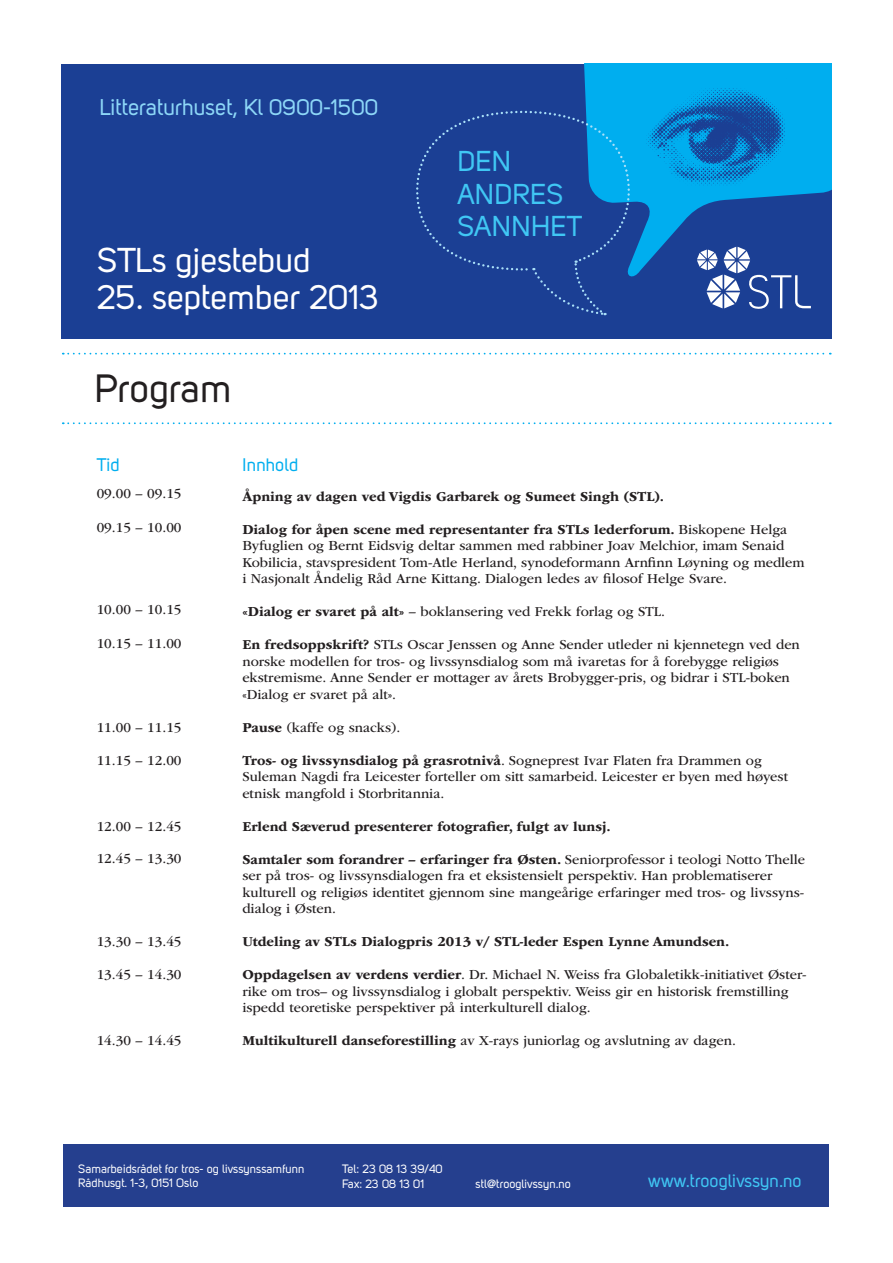
<style>
.page{position:relative;width:893px;height:1263px;background:#fff}
.page>*{position:absolute;margin:0;border:0;box-sizing:border-box;transform-origin:0 0}
.t1{font:39px "Uni Sans Regular";letter-spacing:-.005em;color:#231f20}
.t2{font:34.05px "Uni Sans Regular";color:#fff}
.t3{font:28.35px/32.4px "Uni Sans Regular";color:#40c7f4}
.t4{font:22.5px "Uni Sans Regular";color:#8dd7f7}
.t5{font:18px "Uni Sans Regular";color:#40c7f4}
.t6{font:18px "Uni Sans Regular";color:#00aeef}
.t7{font:14.25px/16.5px "ITC Garamond Std";color:#231f20}
.t8{font:700 14.25px "ITC Garamond Std";color:#231f20}
.t9{font:12px/14.4px "Uni Sans Regular";color:#fff}
.s1{font-weight:700}
</style>
<div class="page">
<div style="left:64px;top:1144px;width:765px;height:62px;background:#253f8e"></div>
<svg style="left:63px;top:353px;width:768px;height:2px"></svg>
<svg style="left:63px;top:422px;width:768px;height:2px"></svg>
<div style="left:61px;top:64px;width:770px;height:275px;background:#1b3f94"></div>
<svg style="left:584px;top:64px;width:247px;height:213px;fill:#00aeef"></svg>
<svg style="left:697px;top:247px;width:114px;height:62px"></svg>
<svg style="left:646px;top:88px;width:139px;height:98px"></svg>
<svg style="left:416px;top:110px;width:215px;height:206px"></svg>
<h3 class="t4" style="left:99px;top:94px;width:281px">Litteraturhuset, Kl 0900-1500</h3>
<h2 class="t2" style="left:97px;top:240px;width:215px">STLs gjestebud</h2>
<h2 class="t2" style="left:97px;top:277px;width:284px">25. september 2013</h2>
<h1 class="t1" style="left:95px;top:365px;width:139px">Program</h1>
<p class="t6" style="left:97px;top:454px;width:25px">Tid</p>
<p class="t6" style="left:243px;top:454px;width:57px">Innhold</p>
<h3 class="t3" style="left:457px;top:145px;width:127px">DEN<br>ANDRES<br>SANNHET</h3>
<p class="t7" style="left:97px;top:486px;width:86px">09.00 – 09.15</p>
<p class="t7" style="left:97px;top:519px;width:86px">09.15 – 10.00</p>
<p class="t7" style="left:97px;top:601px;width:86px">10.00 – 10.15</p>
<p class="t7" style="left:97px;top:635px;width:86px">10.15 – 11.00</p>
<p class="t7" style="left:97px;top:719px;width:86px">11.00 – 11.15</p>
<p class="t7" style="left:97px;top:752px;width:86px">11.15 – 12.00</p>
<p class="t7" style="left:97px;top:818px;width:86px">12.00 – 12.45</p>
<p class="t7" style="left:97px;top:851px;width:86px">12.45 – 13.30</p>
<p class="t7" style="left:97px;top:933px;width:86px">13.30 – 13.45</p>
<p class="t7" style="left:97px;top:966px;width:86px">13.45 – 14.30</p>
<p class="t7" style="left:97px;top:1032px;width:86px">14.30 – 14.45</p>
<p class="t8" style="left:242px;top:488px;width:423px">Åpning av dagen ved Vigdis Garbarek og Sumeet Singh (STL).</p>
<p class="t7" style="left:242px;top:521px;width:564px"><span class="s1">Dialog for åpen scene med representanter fra STLs lederforum.</span> Biskopene Helga Byfuglien og Bernt Eidsvig deltar sammen med rabbiner Joav Melchior, imam Senaid Kobilicia, stavspresident Tom-Atle Herland, synodeformann Arnfinn Løyning og medlem i Nasjonalt Åndelig Råd Arne Kittang. Dialogen ledes av filosof Helge Svare.</p>
<p class="t7" style="left:242px;top:603px;width:424px"><span class="s1">«Dialog er svaret på alt»</span> – boklansering ved Frekk forlag og STL.</p>
<p class="t7" style="left:242px;top:636px;width:559px"><span class="s1">En fredsoppskrift?</span> STLs Oscar Jenssen og Anne Sender utleder ni kjennetegn ved den norske modellen for tros- og livssynsdialog som må ivaretas for å forebygge religiøs ekstremisme. Anne Sender er mottager av årets Brobygger-pris, og bidrar i STL-boken «Dialog er svaret på alt».</p>
<p class="t7" style="left:242px;top:719px;width:159px"><span class="s1">Pause</span> (kaffe og snacks).</p>
<p class="t7" style="left:242px;top:752px;width:547px"><span class="s1">Tros- og livssynsdialog på grasrotnivå</span>. Sogneprest Ivar Flaten fra Drammen og<br>Suleman Nagdi fra Leicester forteller om sitt samarbeid. Leicester er byen med høyest etnisk mangfold i Storbritannia.</p>
<p class="t8" style="left:242px;top:818px;width:370px">Erlend Sæverud presenterer fotografier, fulgt av lunsj.</p>
<p class="t7" style="left:242px;top:851px;width:564px"><span class="s1">Samtaler som forandrer – erfaringer fra Østen.</span> Seniorprofessor i teologi Notto Thelle ser på tros- og livssynsdialogen fra et eksistensielt perspektiv. Han problematiserer kulturell og religiøs identitet gjennom sine mangeårige erfaringer med tros- og livssyns&shy;dialog i Østen.</p>
<p class="t8" style="left:242px;top:934px;width:489px">Utdeling av STLs Dialogpris 2013 v/ STL-leder Espen Lynne Amundsen.</p>
<p class="t7" style="left:242px;top:967px;width:566px"><span class="s1">Oppdagelsen av verdens verdier</span>. Dr. Michael N. Weiss fra Globaletikk-initiativet Øster&shy;rike om tros– og livssynsdialog i globalt perspektiv. Weiss gir en historisk fremstilling ispedd teoretiske perspektiver på interkulturell dialog.</p>
<p class="t7" style="left:242px;top:1033px;width:495px"><span class="s1">Multikulturell danseforestilling</span> av X-rays juniorlag og avslutning av dagen.</p>
<p class="t9" style="left:78px;top:1161px;width:228px">Samarbeidsrådet for tros- og livssynssamfunn<br>Rådhusgt. 1-3, 0151 Oslo</p>
<p class="t9" style="left:342px;top:1162px;width:102px">Tel: 23 08 13 39/40<br>Fax: 23 08 13 01</p>
<p class="t9" style="left:476px;top:1176px;width:97px">stl@trooglivssyn.no</p>
<p class="t5" style="left:648px;top:1170px;width:155px">www.trooglivssyn.no</p>
</div>
